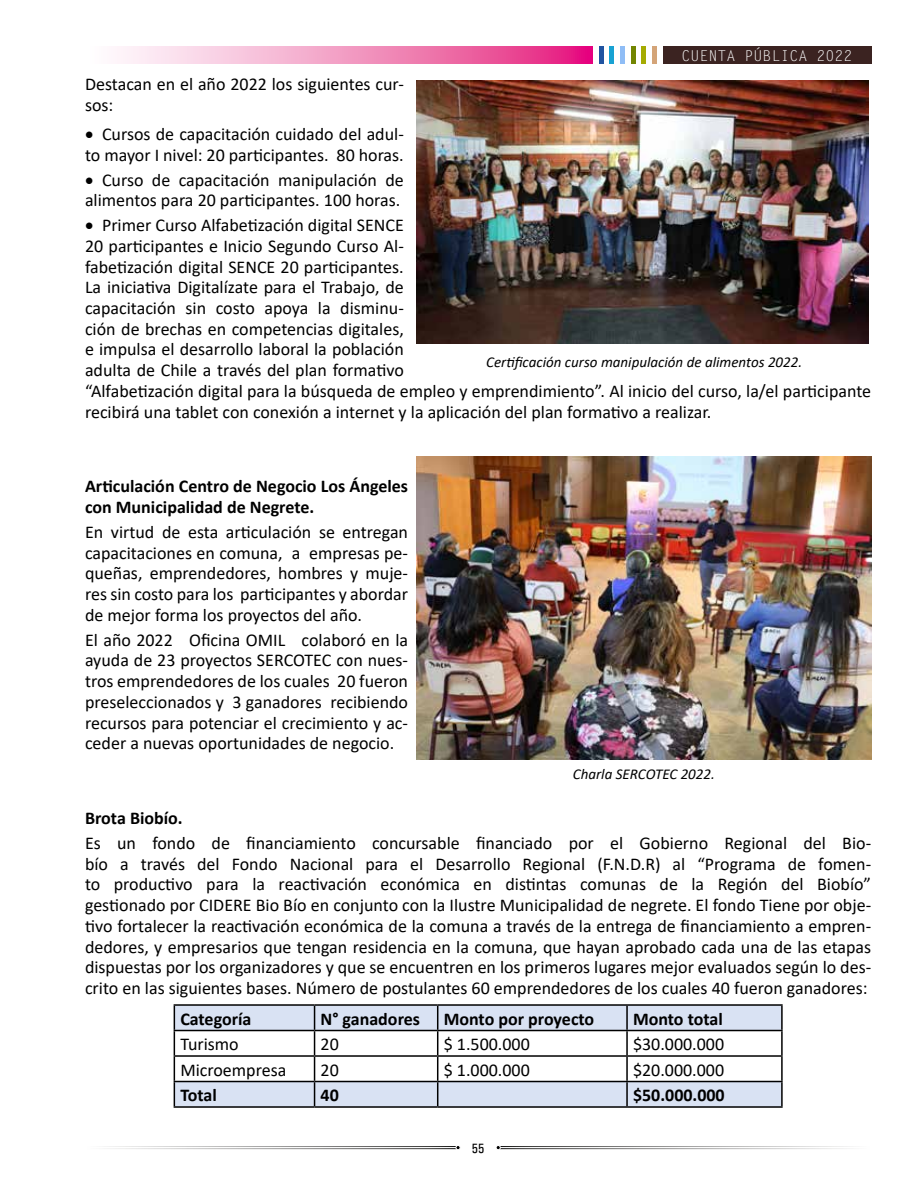
<style>
.page{position:relative;width:918px;height:1188px;background:#fff}
.page>*{position:absolute;margin:0;border:0;box-sizing:border-box;transform-origin:0 0}
.t1{font:18px/20.7px "Calibri";color:#000}
.t2{font:700 18px/20.7px "Calibri";color:#000}
.t3{font:italic 15px "Calibri";color:#000}
.t4{font:15px "Letter Gothic Std";color:#fff}
.t5{font:500 condensed 13.5px "Univers";color:#000}
.s1{font-weight:700}
</style>
<div class="page">
<svg style="left:456px;top:1146px;width:5px;height:4px"></svg>
<svg style="left:496px;top:1145px;width:5px;height:5px"></svg>
<svg style="left:117px;top:47px;width:476px;height:17px;background:#f191be"></svg>
<svg style="left:599px;top:47px;width:4px;height:17px"></svg>
<svg style="left:610px;top:47px;width:4px;height:17px"></svg>
<svg style="left:620px;top:47px;width:5px;height:17px"></svg>
<svg style="left:631px;top:47px;width:4px;height:17px"></svg>
<svg style="left:642px;top:47px;width:4px;height:17px"></svg>
<svg style="left:652px;top:47px;width:5px;height:17px"></svg>
<div style="left:663px;top:47px;width:208px;height:17px;background:#3b2321"></div>
<svg style="left:175px;top:1006px;width:606px;height:100px;fill:#d9e2f3"></svg>
<hr style="left:174px;top:1004px;width:141px;height:2px;background:#000">
<hr style="left:315px;top:1004px;width:123px;height:2px;background:#000">
<hr style="left:438px;top:1004px;width:189px;height:2px;background:#000">
<hr style="left:627px;top:1004px;width:156px;height:2px;background:#000">
<hr style="left:626px;top:1006px;width:2px;height:24px;background:#000">
<hr style="left:781px;top:1006px;width:2px;height:24px;background:#000">
<hr style="left:174px;top:1030px;width:141px;height:1px;background:#000">
<hr style="left:315px;top:1030px;width:123px;height:1px;background:#000">
<hr style="left:438px;top:1030px;width:189px;height:1px;background:#000">
<hr style="left:627px;top:1030px;width:156px;height:1px;background:#000">
<hr style="left:626px;top:1031px;width:2px;height:24px;background:#000">
<hr style="left:781px;top:1031px;width:2px;height:24px;background:#000">
<hr style="left:174px;top:1055px;width:141px;height:2px;background:#000">
<hr style="left:315px;top:1055px;width:123px;height:2px;background:#000">
<hr style="left:438px;top:1055px;width:189px;height:2px;background:#000">
<hr style="left:627px;top:1055px;width:156px;height:2px;background:#000">
<hr style="left:626px;top:1057px;width:2px;height:24px;background:#000">
<hr style="left:781px;top:1057px;width:2px;height:24px;background:#000">
<hr style="left:174px;top:1081px;width:141px;height:1px;background:#000">
<svg style="left:174px;top:1006px;width:1px;height:100px"></svg>
<hr style="left:315px;top:1081px;width:123px;height:1px;background:#000">
<svg style="left:314px;top:1006px;width:1px;height:100px"></svg>
<hr style="left:438px;top:1081px;width:189px;height:1px;background:#000">
<svg style="left:437px;top:1006px;width:1px;height:100px"></svg>
<hr style="left:627px;top:1081px;width:156px;height:1px;background:#000">
<hr style="left:626px;top:1082px;width:2px;height:24px;background:#000">
<hr style="left:781px;top:1082px;width:2px;height:24px;background:#000">
<hr style="left:174px;top:1106px;width:141px;height:2px;background:#000">
<hr style="left:315px;top:1106px;width:123px;height:2px;background:#000">
<hr style="left:438px;top:1106px;width:189px;height:2px;background:#000">
<hr style="left:627px;top:1106px;width:156px;height:2px;background:#000">
<img style="left:417px;top:81px;width:452px;height:262px">
<img style="left:417px;top:456px;width:454px;height:303px">
<p class="t4" style="left:682px;top:47px;width:172px">CUENTA PÚBLICA 2022</p>
<p class="t1" style="left:85px;top:73px;width:320px">Destacan en el año 2022 los siguientes cur&shy;sos:</p>
<p class="t1" style="left:85px;top:123px;width:320px">• Cursos de capacitación cuidado del adul&shy;to mayor I nivel: 20 participantes. 80 horas.</p>
<p class="t1" style="left:85px;top:169px;width:320px">• Curso de capacitación manipulación de alimentos para 20 participantes. 100 horas.</p>
<p class="t1" style="left:85px;top:214px;width:788px">• Primer Curso Alfabetización digital SENCE<br>20 participantes e Inicio Segundo Curso Al-<br>fabetización digital SENCE 20 participantes.<br>La iniciativa Digitalízate para el Trabajo, de<br>capacitación sin costo apoya la disminu-<br>ción de brechas en competencias digitales,<br>e impulsa el desarrollo laboral la población<br>adulta de Chile a través del plan formativo<br>“Alfabetización digital para la búsqueda de empleo y emprendimiento”. Al inicio del curso, la/el participante recibirá una tablet con conexión a internet y la aplicación del plan formativo a realizar.</p>
<p class="t3" style="left:486px;top:352px;width:318px">Certificación curso manipulación de alimentos 2022.</p>
<p class="t2" style="left:85px;top:476px;width:325px">Articulación Centro de Negocio Los Ángeles con Municipalidad de Negrete.</p>
<p class="t1" style="left:85px;top:521px;width:325px;text-align:justify">En virtud de esta articulación se entregan capacitaciones en comuna, a empresas pe&shy;queñas, emprendedores, hombres y muje&shy;res sin costo para los participantes y abordar de mejor forma los proyectos del año.</p>
<p class="t1" style="left:85px;top:629px;width:325px;text-align:justify">El año 2022 Oficina OMIL colaboró en la ayuda de 23 proyectos SERCOTEC con nues&shy;tros emprendedores de los cuales 20 fueron preseleccionados y 3 ganadores recibiendo recursos para potenciar el crecimiento y ac&shy;ceder a nuevas oportunidades de negocio.</p>
<p class="t3" style="left:573px;top:764px;width:143px">Charla SERCOTEC 2022.</p>
<p class="t1" style="left:85px;top:805px;width:788px;line-height:24.9px"><span class="s1">Brota Biobío.<br></span>Es un fondo de financiamiento concursable financiado por el Gobierno Regional del Bio-</p>
<p class="t1" style="left:85px;top:853px;width:788px;text-align:justify">bío a través del Fondo Nacional para el Desarrollo Regional (F.N.D.R) al “Programa de fomen&shy;to productivo para la reactivación económica en distintas comunas de la Región del Biobío” gestionado por CIDERE Bio Bío en conjunto con la Ilustre Municipalidad de negrete. El fondo Tiene por obje&shy;tivo fortalecer la reactivación económica de la comuna a través de la entrega de financiamiento a empren&shy;dedores, y empresarios que tengan residencia en la comuna, que hayan aprobado cada una de las etapas dispuestas por los organizadores y que se encuentren en los primeros lugares mejor evaluados según lo des&shy;crito en las siguientes bases. Número de postulantes 60 emprendedores de los cuales 40 fueron ganadores:</p>
<p class="t2" style="left:180px;top:1008px;width:73px">Categoría</p>
<p class="t2" style="left:321px;top:1008px;width:101px">N° ganadores</p>
<p class="t2" style="left:444px;top:1008px;width:152px">Monto por proyecto</p>
<p class="t2" style="left:633px;top:1008px;width:91px">Monto total</p>
<p class="t1" style="left:180px;top:1033px;width:60px">Turismo</p>
<p class="t1" style="left:321px;top:1033px;width:20px">20</p>
<p class="t1" style="left:444px;top:1033px;width:88px">$ 1.500.000</p>
<p class="t1" style="left:633px;top:1033px;width:93px">$30.000.000</p>
<p class="t1" style="left:180px;top:1059px;width:108px">Microempresa</p>
<p class="t1" style="left:321px;top:1059px;width:20px">20</p>
<p class="t1" style="left:444px;top:1059px;width:88px">$ 1.000.000</p>
<p class="t1" style="left:633px;top:1059px;width:93px">$20.000.000</p>
<p class="t2" style="left:180px;top:1084px;width:38px">Total</p>
<p class="t2" style="left:321px;top:1084px;width:20px">40</p>
<p class="t2" style="left:633px;top:1084px;width:93px">$50.000.000</p>
<p class="t5" style="left:472px;top:1140px;width:14px">55</p>
</div>
